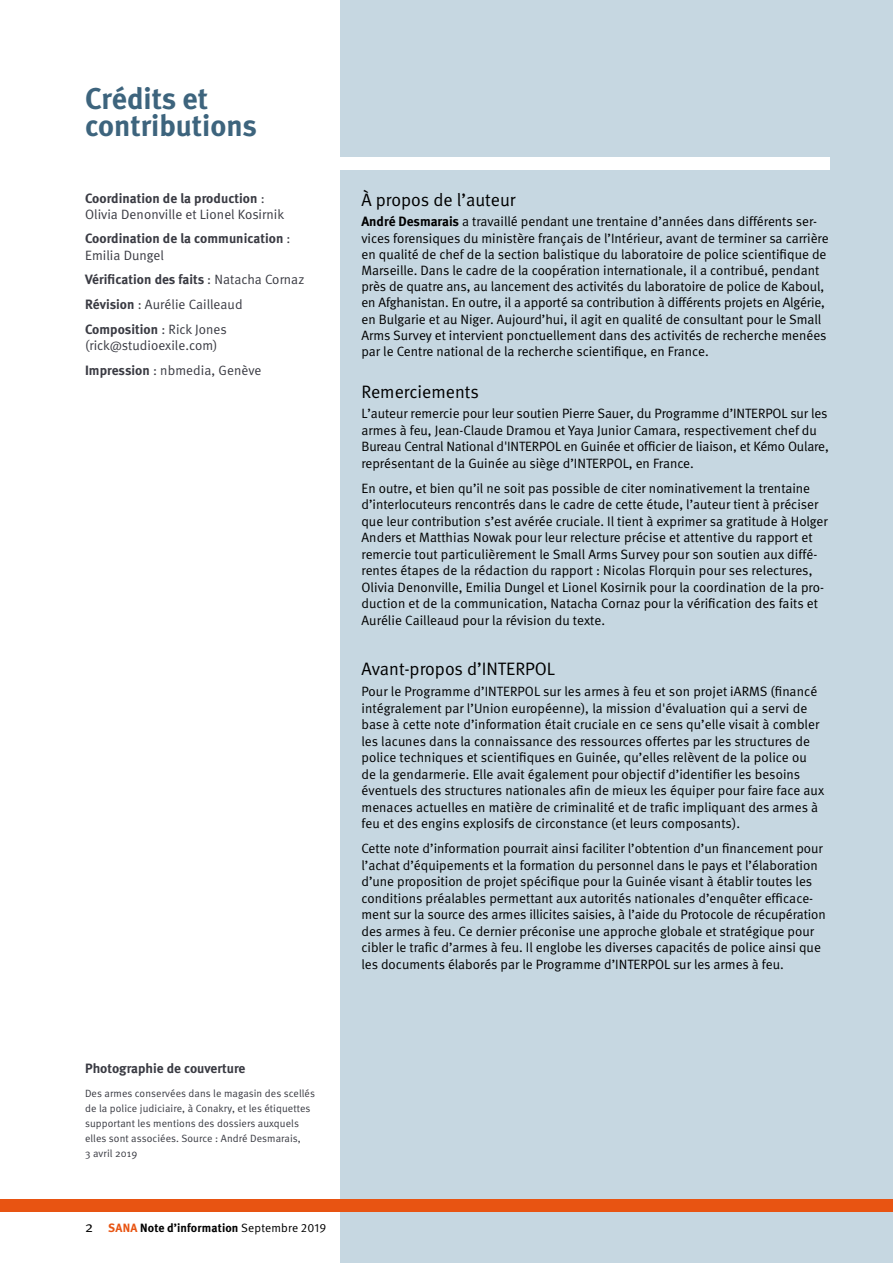
<style>
.page{position:relative;width:893px;height:1263px;background:#fff}
.page>*{position:absolute;margin:0;border:0;box-sizing:border-box;transform-origin:0 0}
.t1{font:700 30px/27px "Meta";color:#3d647d}
.t2{font:18px "Meta Normal";color:#000}
.t3{font:13.5px/16.5px "Meta Normal";color:#000}
.t4{font:700 13.5px "Meta";letter-spacing:.005em;color:#3a3b43}
.t5{font:13.5px/24.8px "Meta Normal";letter-spacing:.005em;color:#3a3b43}
.t6{font:700 12px "Meta";letter-spacing:.01em;color:#000}
.t7{font:10.5px/15px "Meta Normal";letter-spacing:.01em;color:#3a3b43}
.s1{font-family:"Meta Normal";font-weight:400}
.s2{font-family:"Meta";font-weight:700}
.s3{font-family:"Meta Normal";font-weight:400;font-size:15px}
.s4{color:#e85412}
.s5{font-family:"Meta Normal Expert";font-weight:400}
</style>
<div class="page">
<div style="left:340px;top:0;width:553px;height:1263px;background:#c6d7e1"></div>
<div style="left:0;top:1199px;width:893px;height:13px;background:#e85412"></div>
<div style="left:85px;top:158px;width:744px;height:12px;background:#fff"></div>
<h1 class="t1" style="left:85px;top:85px;width:173px">Crédits et contributions</h1>
<p class="t4" style="left:85px;top:189px;width:181px">Coordination de la production <span class="s1">:</span></p>
<p class="t5" style="left:85px;top:201px;width:201px">Olivia Denonville et Lionel Kosirnik</p>
<p class="t4" style="left:85px;top:230px;width:207px">Coordination de la communication <span class="s1">:</span></p>
<p class="t5" style="left:85px;top:242px;width:81px">Emilia Dungel</p>
<p class="t4" style="left:85px;top:271px;width:221px">Vérification des faits <span class="s1">: Natacha Cornaz</span></p>
<p class="t5" style="left:85px;top:292px;width:159px"><span class="s2">Révision</span> : Aurélie Cailleaud</p>
<p class="t4" style="left:85px;top:320px;width:143px">Composition <span class="s1">: Rick Jones</span></p>
<p class="t5" style="left:85px;top:333px;width:178px">(rick@studioexile.com)<br><span class="s2">Impression</span> : nbmedia, Genève</p>
<h2 class="t2" style="left:361px;top:189px;width:156px">À propos de l’auteur</h2>
<p class="t3" style="left:361px;top:213px;width:469px"><span class="s2">André Desmarais</span> a travaillé pendant une trentaine d’années dans différents ser&shy;vices forensiques du ministère français de l’Intérieur, avant de terminer sa carrière en qualité de chef de la section balistique du laboratoire de police scientifique de Marseille. Dans le cadre de la coopération internationale, il a contribué, pendant près de quatre ans, au lancement des activités du laboratoire de police de Kaboul, en Afghanistan. En outre, il a apporté sa contribution à différents projets en Algérie, en Bulgarie et au Niger. Aujourd’hui, il agit en qualité de consultant pour le Small Arms Survey et intervient ponctuellement dans des activités de recherche menées par le Centre national de la recherche scientifique, en France.</p>
<h2 class="t2" style="left:361px;top:381px;width:119px">Remerciements</h2>
<p class="t3" style="left:361px;top:405px;width:469px">L’auteur remercie pour leur soutien Pierre Sauer, du Programme d’INTERPOL sur les armes à feu, Jean-Claude Dramou et Yaya Junior Camara, respectivement chef du Bureau Central National d'INTERPOL en Guinée et officier de liaison, et Kémo Oulare, représentant de la Guinée au siège d’INTERPOL, en France.</p>
<p class="t3" style="left:361px;top:480px;width:468px">En outre, et bien qu’il ne soit pas possible de citer nominativement la trentaine d’interlocuteurs rencontrés dans le cadre de cette étude, l’auteur tient à préciser que leur contribution s’est avérée cruciale. Il tient à exprimer sa gratitude à Holger Anders et Matthias Nowak pour leur relecture précise et attentive du rapport et remercie tout particulièrement le Small Arms Survey pour son soutien aux diffé&shy;rentes étapes de la rédaction du rapport : Nicolas Florquin pour ses relectures, Olivia Denonville, Emilia Dungel et Lionel Kosirnik pour la coordination de la pro&shy;duction et de la communication, Natacha Cornaz pour la vérification des faits et Aurélie Cailleaud pour la révision du texte.</p>
<h2 class="t2" style="left:361px;top:659px;width:195px">Avant-propos d’INTERPOL</h2>
<p class="t3" style="left:361px;top:683px;width:464px">Pour le Programme d’INTERPOL sur les armes à feu et son projet iARMS (financé intégralement par l’Union européenne), la mission d'évaluation qui a servi de base à cette note d’information était cruciale en ce sens qu’elle visait à combler les lacunes dans la connaissance des ressources offertes par les structures de police techniques et scientifiques en Guinée, qu’elles relèvent de la police ou de la gendarmerie. Elle avait également pour objectif d’identifier les besoins éventuels des structures nationales afin de mieux les équiper pour faire face aux menaces actuelles en matière de criminalité et de trafic impliquant des armes à feu et des engins explosifs de circonstance (et leurs composants).</p>
<p class="t3" style="left:361px;top:840px;width:466px">Cette note d’information pourrait ainsi faciliter l’obtention d’un financement pour l’achat d’équipements et la formation du personnel dans le pays et l’élaboration d’une proposition de projet spécifique pour la Guinée visant à établir toutes les conditions préalables permettant aux autorités nationales d’enquêter efficace&shy;ment sur la source des armes illicites saisies, à l’aide du Protocole de récupération des armes à feu. Ce dernier préconise une approche globale et stratégique pour cibler le trafic d’armes à feu. Il englobe les diverses capacités de police ainsi que les documents élaborés par le Programme d’INTERPOL sur les armes à feu.</p>
<p class="t4" style="left:85px;top:1060px;width:162px">Photographie de couverture</p>
<p class="t7" style="left:85px;top:1085px;width:231px">Des armes conservées dans le magasin des scellés de la police judiciaire, à Conakry, et les étiquettes supportant les mentions des dossiers auxquels elles sont associées. Source : André Desmarais,<br>3 avril 2019</p>
<p class="t6" style="left:85px;top:1220px;width:243px"><span class="s3">2</span> <span class="s4">SANA</span> Note d’information <span class="s1">Septembre</span> <span class="s5">2019</span></p>
</div>
